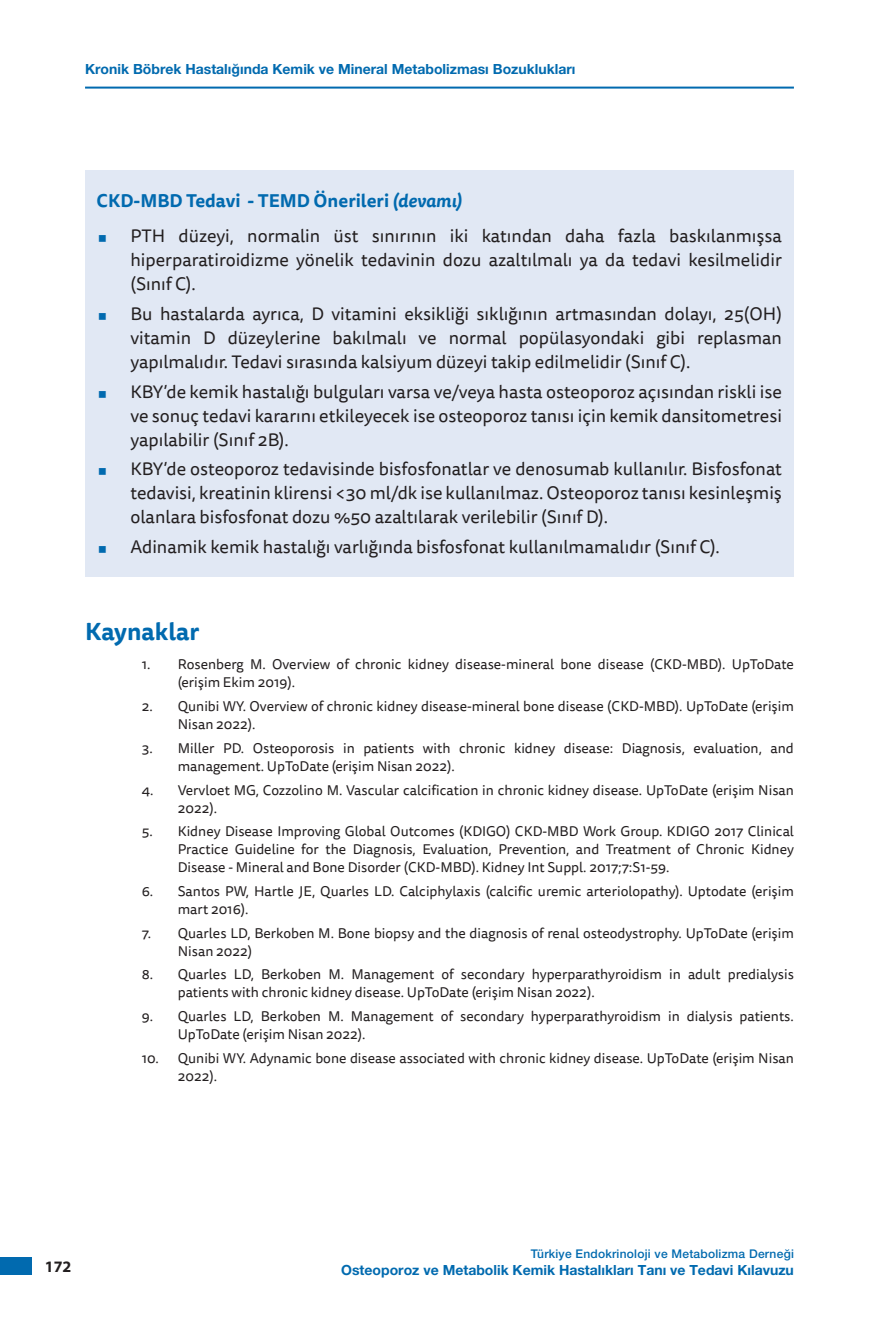
<style>
.page{position:relative;width:879px;height:1333px;background:#fff}
.page>*{position:absolute;margin:0;border:0;box-sizing:border-box;transform-origin:0 0}
.t1{font:700 24px "Tisa Sans Pro";color:#016aaf}
.t2{font:18px/24px "Tisa Sans Pro";color:#231f20;text-align:justify}
.t3{font:700 16px "Myriad Pro";color:#231f20}
.t4{font:14px/18px "Tisa Sans Pro";color:#231f20}
.t5{font:700 14px "Helvetica Neue LT Pro";color:#016aaf}
.t6{font:500 12px "Helvetica Neue LT Pro";letter-spacing:.02em;color:#016aaf}
.s1{font-weight:700;color:#016aaf}
.s2{font-weight:700;font-style:italic;color:#016aaf}
</style>
<div class="page">
<hr style="left:85px;top:87px;width:709px;height:2px;background:#016aaf">
<div style="left:0;top:1257px;width:31px;height:17px;background:#016aaf"></div>
<div style="left:85px;top:170px;width:708px;height:406px;background:#e1e8f4"></div>
<p class="t5" style="left:85px;top:60px;width:492px">Kronik Böbrek Hastalığında Kemik ve Mineral Metabolizması Bozuklukları</p>
<p class="t2" style="left:130px;top:183px;width:653px;line-height:35.4px;text-indent:-34px"><span class="s1">CKD-MBD Tedavi - TEMD Önerileri</span> <span class="s2">(devamı)<br></span>PTH düzeyi, normalin üst sınırının iki katından daha fazla baskılanmışsa</p>
<p class="t2" style="left:130px;top:248px;width:653px">hiperparatiroidizme yönelik tedavinin dozu azaltılmalı ya da tedavi kesilmelidir (Sınıf C).</p>
<p class="t2" style="left:130px;top:302px;width:653px">Bu hastalarda ayrıca, D vitamini eksikliği sıklığının artmasından dolayı, 25(OH) vitamin D düzeylerine bakılmalı ve normal popülasyondaki gibi replasman yapılmalıdır. Tedavi sırasında kalsiyum düzeyi takip edilmelidir (Sınıf C).</p>
<p class="t2" style="left:130px;top:380px;width:653px">KBY’de kemik hastalığı bulguları varsa ve/veya hasta osteoporoz açısından riskli ise ve sonuç tedavi kararını etkileyecek ise osteoporoz tanısı için kemik dansitometresi yapılabilir (Sınıf 2B).</p>
<p class="t2" style="left:130px;top:457px;width:653px">KBY’de osteoporoz tedavisinde bisfosfonatlar ve denosumab kullanılır. Bisfosfonat tedavisi, kreatinin klirensi &lt;30 ml/dk ise kullanılmaz. Osteoporoz tanısı kesinleşmiş olanlara bisfosfonat dozu %50 azaltılarak verilebilir (Sınıf D).</p>
<p class="t2" style="left:130px;top:535px;width:591px">Adinamik kemik hastalığı varlığında bisfosfonat kullanılmamalıdır (Sınıf C).</p>
<h1 class="t1" style="left:85px;top:614px;width:116px">Kaynaklar</h1>
<p class="t4" style="left:178px;top:656px;width:617px;text-indent:-36px">1. Rosenberg M. Overview of chronic kidney disease-mineral bone disease (CKD-MBD). UpToDate (erişim Ekim 2019).</p>
<p class="t4" style="left:178px;top:697px;width:618px;text-indent:-36px">2. Qunibi WY. Overview of chronic kidney disease-mineral bone disease (CKD-MBD). UpToDate (erişim<br>Nisan 2022).</p>
<p class="t4" style="left:178px;top:739px;width:617px;text-indent:-36px">3. Miller PD. Osteoporosis in patients with chronic kidney disease: Diagnosis, evaluation, and management. UpToDate (erişim Nisan 2022).</p>
<p class="t4" style="left:178px;top:781px;width:617px;text-indent:-36px">4. Vervloet MG, Cozzolino M. Vascular calcification in chronic kidney disease. UpToDate (erişim Nisan<br>2022).</p>
<p class="t4" style="left:178px;top:822px;width:617px;text-align:justify;text-indent:-36px">5. Kidney Disease Improving Global Outcomes (KDIGO) CKD-MBD Work Group. KDIGO 2017 Clinical Practice Guideline for the Diagnosis, Evaluation, Prevention, and Treatment of Chronic Kidney Disease - Mineral and Bone Disorder (CKD-MBD). Kidney Int Suppl. 2017;7:S1-59.</p>
<p class="t4" style="left:178px;top:882px;width:618px;text-indent:-36px">6. Santos PW, Hartle JE, Quarles LD. Calciphylaxis (calcific uremic arteriolopathy). Uptodate (erişim mart 2016).</p>
<p class="t4" style="left:178px;top:924px;width:618px;text-indent:-36px">7. Quarles LD, Berkoben M. Bone biopsy and the diagnosis of renal osteodystrophy. UpToDate (erişim<br>Nisan 2022)</p>
<p class="t4" style="left:178px;top:965px;width:617px;text-indent:-36px">8. Quarles LD, Berkoben M. Management of secondary hyperparathyroidism in adult predialysis patients with chronic kidney disease. UpToDate (erişim Nisan 2022).</p>
<p class="t4" style="left:178px;top:1007px;width:617px;text-indent:-36px">9. Quarles LD, Berkoben M. Management of secondary hyperparathyroidism in dialysis patients.<br>UpToDate (erişim Nisan 2022).</p>
<p class="t4" style="left:178px;top:1049px;width:617px;text-indent:-36px">10. Qunibi WY. Adynamic bone disease associated with chronic kidney disease. UpToDate (erişim Nisan<br>2022).</p>
<p class="t3" style="left:45px;top:1256px;width:28px">172</p>
<p class="t6" style="left:531px;top:1246px;width:264px">Türkiye Endokrinoloji ve Metabolizma Derneği</p>
<p class="t5" style="left:341px;top:1260px;width:454px">Osteoporoz ve Metabolik Kemik Hastalıkları Tanı ve Tedavi Kılavuzu</p>
</div>
